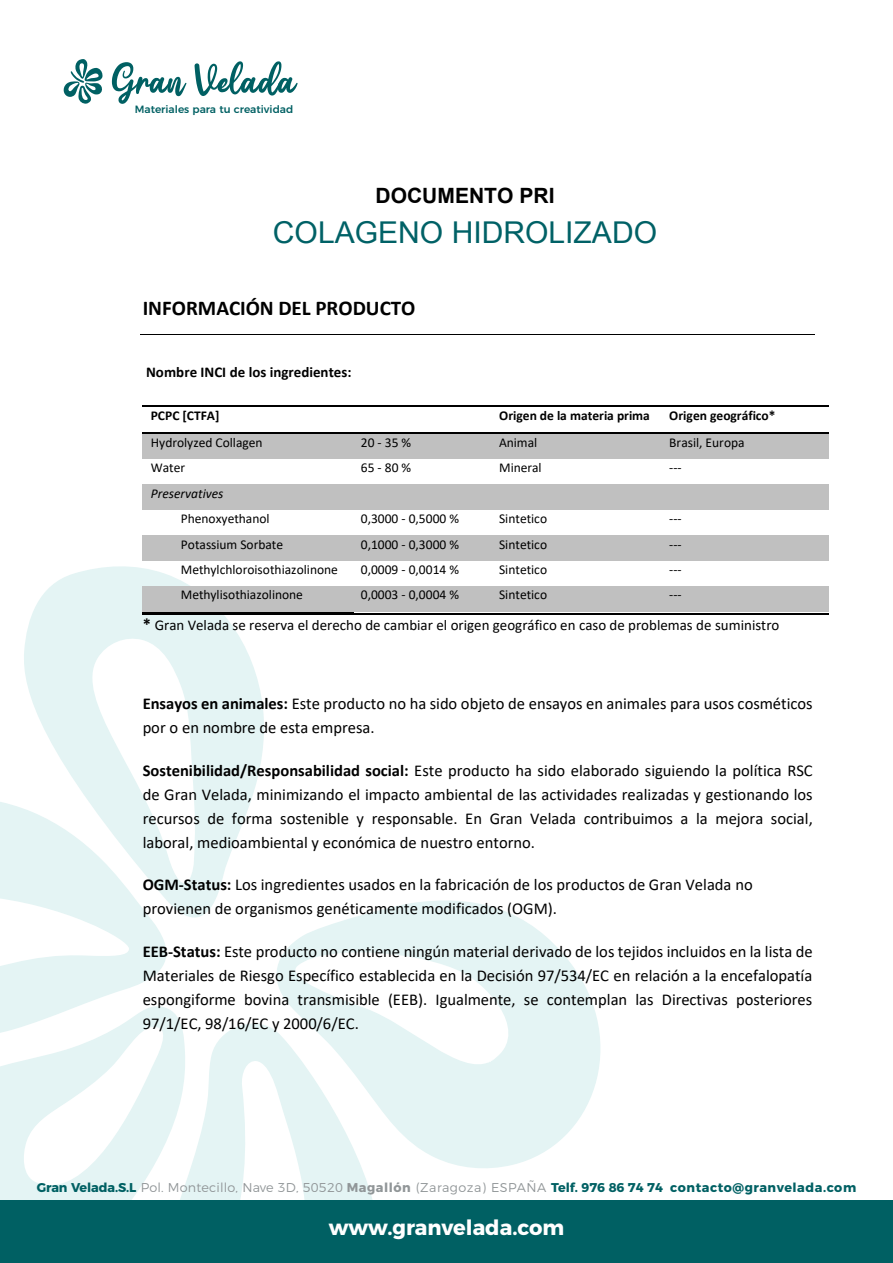
<style>
.page{position:relative;width:893px;height:1263px;background:#fff}
.page>*{position:absolute;margin:0;border:0;box-sizing:border-box;transform-origin:0 0}
.t1{font:30px "Arial";color:#006166}
.t2{font:700 21px "Calibri";color:#000}
.t3{font:700 21px "Montserrat";color:#fff}
.t4{font:700 21px "Arial";color:#000}
.t5{font:16.5px/24.2px "Calibri";color:#000}
.t6{font:15px "Calibri";color:#000}
.t7{font:700 15px "Calibri";letter-spacing:.005em;color:#000}
.t8{font:13.5px/25.5px "Calibri";color:#000}
.t9{font:700 13.5px "Calibri";color:#000}
.t10{font:italic 13.5px "Calibri";color:#000}
.t11{font:700 12.75px "Montserrat";letter-spacing:.035em;color:#006063}
.t12{font:500 10.5px "Montserrat";color:#006063}
.s1{font-weight:700;font-size:16.5px}
.s2{font-weight:700}
.s3{font-weight:300;color:#919698}
.s4{color:#919698}
</style>
<div class="page">
<svg style="left:0;top:802px;width:167px;height:199px"></svg>
<svg style="left:276px;top:900px;width:325px;height:268px;fill:#e4f4f4"></svg>
<svg style="left:21px;top:566px;width:246px;height:383px;fill:#e4f4f4"></svg>
<svg style="left:0;top:1001px;width:176px;height:199px;fill:#e4f4f4"></svg>
<svg style="left:156px;top:1015px;width:232px;height:185px;fill:#e4f4f4"></svg>
<svg style="left:112px;top:62px;width:74px;height:42px"></svg>
<svg style="left:195px;top:61px;width:103px;height:35px"></svg>
<svg style="left:63px;top:59px;width:40px;height:45px"></svg>
<div style="left:0;top:1200px;width:893px;height:63px;background:#006063"></div>
<hr style="left:140px;top:335px;width:675px;height:1px;background:#000">
<hr style="left:143px;top:405px;width:210px;height:2px;background:#000">
<hr style="left:354px;top:405px;width:137px;height:2px;background:#000">
<hr style="left:492px;top:405px;width:169px;height:2px;background:#000">
<hr style="left:663px;top:405px;width:166px;height:2px;background:#000">
<div style="left:143px;top:434px;width:210px;height:25px;background:#c0c0c0"></div>
<div style="left:353px;top:434px;width:138px;height:25px;background:#c0c0c0"></div>
<div style="left:491px;top:434px;width:170px;height:25px;background:#c0c0c0"></div>
<div style="left:661px;top:434px;width:168px;height:25px;background:#c0c0c0"></div>
<hr style="left:143px;top:432px;width:210px;height:2px;background:#000">
<hr style="left:354px;top:432px;width:137px;height:2px;background:#000">
<hr style="left:492px;top:432px;width:169px;height:2px;background:#000">
<hr style="left:663px;top:432px;width:166px;height:2px;background:#000">
<div style="left:143px;top:485px;width:210px;height:25px;background:#c0c0c0"></div>
<div style="left:353px;top:485px;width:138px;height:25px;background:#c0c0c0"></div>
<div style="left:491px;top:485px;width:170px;height:25px;background:#c0c0c0"></div>
<div style="left:661px;top:485px;width:168px;height:25px;background:#c0c0c0"></div>
<div style="left:143px;top:536px;width:210px;height:25px;background:#c0c0c0"></div>
<div style="left:353px;top:536px;width:138px;height:25px;background:#c0c0c0"></div>
<div style="left:491px;top:536px;width:170px;height:25px;background:#c0c0c0"></div>
<div style="left:661px;top:536px;width:168px;height:25px;background:#c0c0c0"></div>
<div style="left:143px;top:586px;width:210px;height:26px;background:#c0c0c0"></div>
<div style="left:353px;top:586px;width:138px;height:26px;background:#c0c0c0"></div>
<div style="left:491px;top:586px;width:170px;height:26px;background:#c0c0c0"></div>
<div style="left:661px;top:586px;width:168px;height:26px;background:#c0c0c0"></div>
<hr style="left:144px;top:612px;width:208px;height:1px;background:#000">
<hr style="left:143px;top:613px;width:209px;height:1px;background:#000">
<hr style="left:353px;top:613px;width:138px;height:2px;background:#000">
<hr style="left:491px;top:613px;width:170px;height:2px;background:#000">
<hr style="left:661px;top:613px;width:168px;height:2px;background:#000">
<p class="t12" style="left:135px;top:101px;width:160px">Materiales para tu creatividad</p>
<p class="t4" style="left:375px;top:181px;width:181px">DOCUMENTO PRI</p>
<h1 class="t1" style="left:273px;top:211px;width:386px">COLAGENO HIDROLIZADO</h1>
<p class="t2" style="left:143px;top:299px;width:274px">INFORMACIÓN DEL PRODUCTO</p>
<p class="t7" style="left:146px;top:366px;width:207px">Nombre INCI de los ingredientes:</p>
<p class="t9" style="left:151px;top:409px;width:70px">PCPC [CTFA]</p>
<p class="t9" style="left:499px;top:409px;width:152px">Origen de la materia prima</p>
<p class="t9" style="left:669px;top:409px;width:108px">Origen geográfico*</p>
<p class="t8" style="left:361px;top:430px;width:52px">20 - 35 %</p>
<p class="t8" style="left:499px;top:430px;width:40px">Animal</p>
<p class="t8" style="left:669px;top:430px;width:77px">Brasil, Europa</p>
<p class="t8" style="left:361px;top:456px;width:52px">65 - 80 %</p>
<p class="t8" style="left:499px;top:456px;width:44px">Mineral</p>
<p class="t8" style="left:669px;top:456px;width:14px">---</p>
<p class="t8" style="left:151px;top:431px;width:113px">Hydrolyzed Collagen<br>Water</p>
<p class="t10" style="left:151px;top:487px;width:74px">Preservatives</p>
<p class="t8" style="left:181px;top:507px;width:159px">Phenoxyethanol<br>Potassium Sorbate<br>Methylchloroisothiazolinone<br>Methylisothiazolinone</p>
<p class="t8" style="left:361px;top:507px;width:100px;text-align:justify">0,3000 - 0,5000 % 0,1000 - 0,3000 % 0,0009 - 0,0014 % 0,0003 - 0,0004 %</p>
<p class="t8" style="left:499px;top:507px;width:49px">Sintetico</p>
<p class="t8" style="left:669px;top:507px;width:14px">---</p>
<p class="t8" style="left:499px;top:532px;width:49px">Sintetico</p>
<p class="t8" style="left:669px;top:532px;width:14px">---</p>
<p class="t8" style="left:499px;top:558px;width:49px">Sintetico</p>
<p class="t8" style="left:669px;top:558px;width:14px">---</p>
<p class="t8" style="left:499px;top:583px;width:49px">Sintetico</p>
<p class="t8" style="left:669px;top:583px;width:14px">---</p>
<p class="t6" style="left:143px;top:615px;width:638px"><span class="s1">*</span> Gran Velada se reserva el derecho de cambiar el origen geográfico en caso de problemas de suministro</p>
<p class="t5" style="left:143px;top:693px;width:671px"><span class="s2">Ensayos en animales:</span> Este producto no ha sido objeto de ensayos en animales para usos cosméticos por o en nombre de esta empresa.</p>
<p class="t5" style="left:143px;top:759px;width:672px;text-align:justify"><span class="s2">Sostenibilidad/Responsabilidad social:</span> Este producto ha sido elaborado siguiendo la política RSC de Gran Velada, minimizando el impacto ambiental de las actividades realizadas y gestionando los recursos de forma sostenible y responsable. En Gran Velada contribuimos a la mejora social, laboral, medioambiental y económica de nuestro entorno.</p>
<p class="t5" style="left:143px;top:874px;width:612px"><span class="s2">OGM-Status:</span> Los ingredientes usados en la fabricación de los productos de Gran Velada no provienen de organismos genéticamente modificados (OGM).</p>
<p class="t5" style="left:143px;top:940px;width:671px;text-align:justify"><span class="s2">EEB-Status:</span> Este producto no contiene ningún material derivado de los tejidos incluidos en la lista de Materiales de Riesgo Específico establecida en la Decisión 97/534/EC en relación a la encefalopatía espongiforme bovina transmisible (EEB). Igualmente, se contemplan las Directivas posteriores 97/1/EC, 98/16/EC y 2000/6/EC.</p>
<p class="t11" style="left:37px;top:1176px;width:821px">Gran Velada.S.L <span class="s3">Pol. Montecillo, Nave 3D, 50520</span> <span class="s4">Magallón</span> <span class="s3">(Zaragoza) ESPAÑA</span> Telf. 976 86 74 74 contacto@granvelada.com</p>
<p class="t3" style="left:329px;top:1210px;width:237px">www.granvelada.com</p>
</div>
